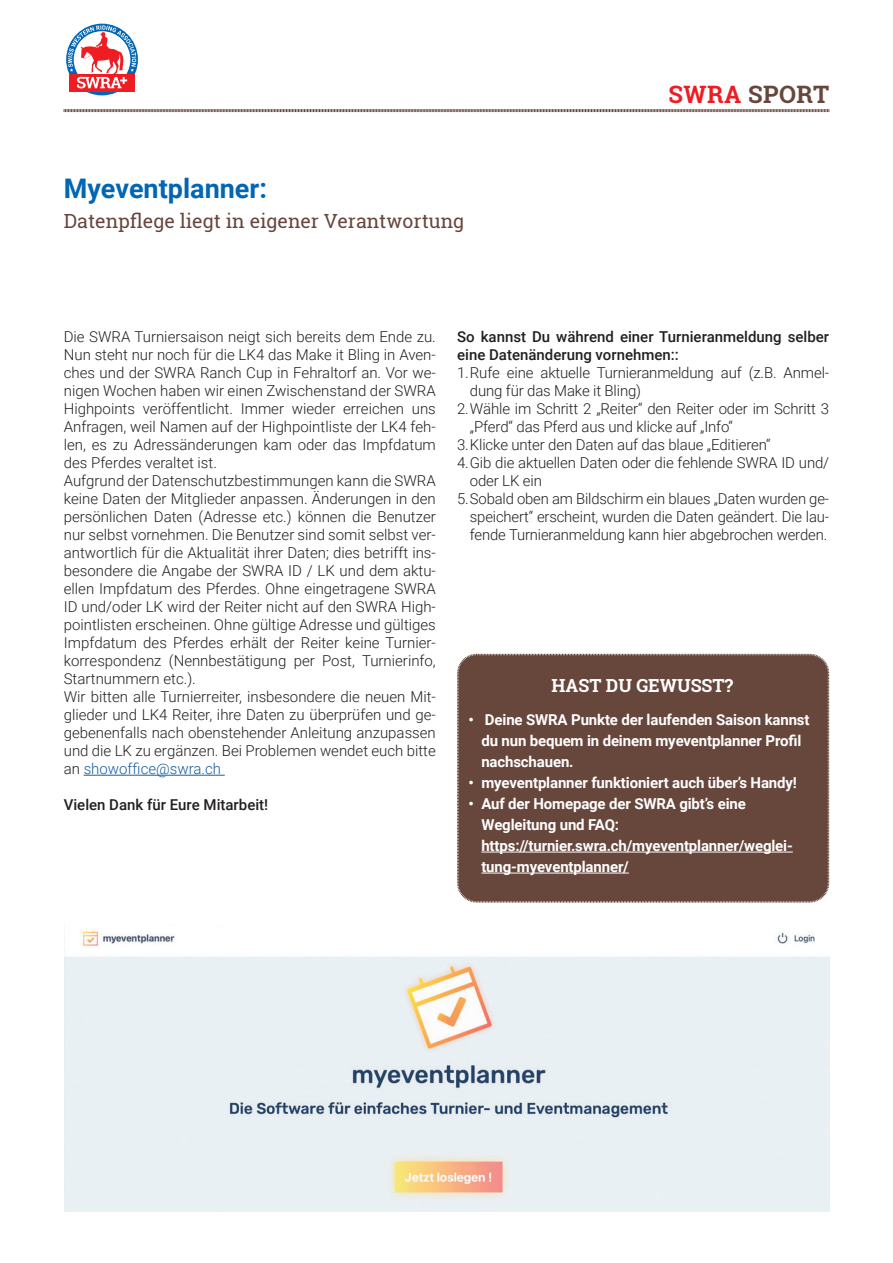
<style>
.page{position:relative;width:893px;height:1263px;background:#fff}
.page>*{position:absolute;margin:0;border:0;box-sizing:border-box;transform-origin:0 0}
.t1{font:700 27px "Roboto";color:#0166b3}
.t2{font:700 24px "Roboto Slab";letter-spacing:.02em;color:#67463c}
.t3{font:19.5px "Roboto Slab";color:#67463c}
.t4{font:700 18px "Roboto Slab";color:#fff}
.t5{font:300 15px/18px "Roboto";color:#231f20}
.t6{font:700 15px/21px "Roboto";letter-spacing:-.01em;color:#fff}
.t7{font:500 15px/18px "Roboto";color:#231f20}
.s1{color:#ee1d23}
.s2{color:#175d9e}
</style>
<div class="page">
<div style="left:457px;top:653px;width:373px;height:250px;background:#67463c"></div>
<hr style="left:84px;top:775px;width:141px;height:1px;background:#175d9e">
<img style="left:65px;top:930px;width:764px;height:282px">
<svg style="left:66px;top:23px;width:72px;height:73px"></svg>
<svg style="left:63px;top:109px;width:766px;height:4px"></svg>
<h1 class="t1" style="left:64px;top:170px;width:205px">Myeventplanner:</h1>
<h3 class="t3" style="left:64px;top:208px;width:402px">Datenpflege liegt in eigener Verantwortung</h3>
<h2 class="t2" style="left:668px;top:78px;width:162px"><span class="s1">SWRA</span> SPORT</h2>
<p class="t5" style="left:64px;top:327px;width:374px">Die SWRA Turniersaison neigt sich bereits dem Ende zu.<br>Nun steht nur noch für die LK4 das Make it Bling in Aven&shy;ches und der SWRA Ranch Cup in Fehraltorf an. Vor we&shy;nigen Wochen haben wir einen Zwischenstand der SWRA Highpoints veröffentlicht. Immer wieder erreichen uns Anfragen, weil Namen auf der Highpointliste der LK4 feh&shy;len, es zu Adressänderungen kam oder das Impfdatum des Pferdes veraltet ist.<br>Aufgrund der Datenschutzbestimmungen kann die SWRA keine Daten der Mitglieder anpassen. Änderungen in den persönlichen Daten (Adresse etc.) können die Benutzer nur selbst vornehmen. Die Benutzer sind somit selbst ver&shy;antwortlich für die Aktualität ihrer Daten; dies betrifft ins&shy;besondere die Angabe der SWRA ID / LK und dem aktu&shy;ellen Impfdatum des Pferdes. Ohne eingetragene SWRA ID und/oder LK wird der Reiter nicht auf den SWRA High&shy;pointlisten erscheinen. Ohne gültige Adresse und gültiges Impfdatum des Pferdes erhält der Reiter keine Turnier&shy;korrespondenz (Nennbestätigung per Post, Turnierinfo, Startnummern etc.).<br>Wir bitten alle Turnierreiter, insbesondere die neuen Mit&shy;glieder und LK4 Reiter, ihre Daten zu überprüfen und ge&shy;gebenenfalls nach obenstehender Anleitung anzupassen und die LK zu ergänzen. Bei Problemen wendet euch bitte an <span class="s2">showoffice@swra.ch</span></p>
<p class="t7" style="left:64px;top:795px;width:206px">Vielen Dank für Eure Mitarbeit!</p>
<p class="t7" style="left:457px;top:327px;width:374px">So kannst Du während einer Turnieranmeldung selber eine Datenänderung vornehmen::</p>
<p class="t5" style="left:457px;top:363px;width:374px">1.Rufe eine aktuelle Turnieranmeldung auf (z.B. Anmel-</p>
<p class="t5" style="left:470px;top:381px;width:173px">dung für das Make it Bling)</p>
<p class="t5" style="left:457px;top:399px;width:374px">2.Wähle im Schritt 2 „Reiter“ den Reiter oder im Schritt 3</p>
<p class="t5" style="left:470px;top:417px;width:264px">„Pferd“ das Pferd aus und klicke auf „Info“</p>
<p class="t5" style="left:457px;top:435px;width:315px">3.Klicke unter den Daten auf das blaue „Editieren“</p>
<p class="t5" style="left:457px;top:453px;width:374px">4.Gib die aktuellen Daten oder die fehlende SWRA ID und/</p>
<p class="t5" style="left:470px;top:471px;width:74px">oder LK ein</p>
<p class="t5" style="left:457px;top:489px;width:374px">5.Sobald oben am Bildschirm ein blaues „Daten wurden ge-</p>
<p class="t5" style="left:470px;top:507px;width:361px">speichert“ erscheint, wurden die Daten geändert. Die lau-</p>
<p class="t5" style="left:470px;top:525px;width:359px">fende Turnieranmeldung kann hier abgebrochen werden.</p>
<p class="t4" style="left:551px;top:673px;width:183px">HAST DU GEWUSST?</p>
<p class="t6" style="left:481px;top:708px;width:330px;text-indent:-13px">• Deine SWRA Punkte der laufenden Saison kannst du nun bequem in deinem myeventplanner Profil nachschauen.</p>
<p class="t6" style="left:469px;top:771px;width:330px">• myeventplanner funktioniert auch über’s Handy!</p>
<p class="t6" style="left:481px;top:792px;width:313px;text-indent:-13px">• Auf der Homepage der SWRA gibt’s eine Wegleitung und FAQ: https://turnier.swra.ch/myeventplanner/weglei&shy;tung-myeventplanner/</p>
</div>
